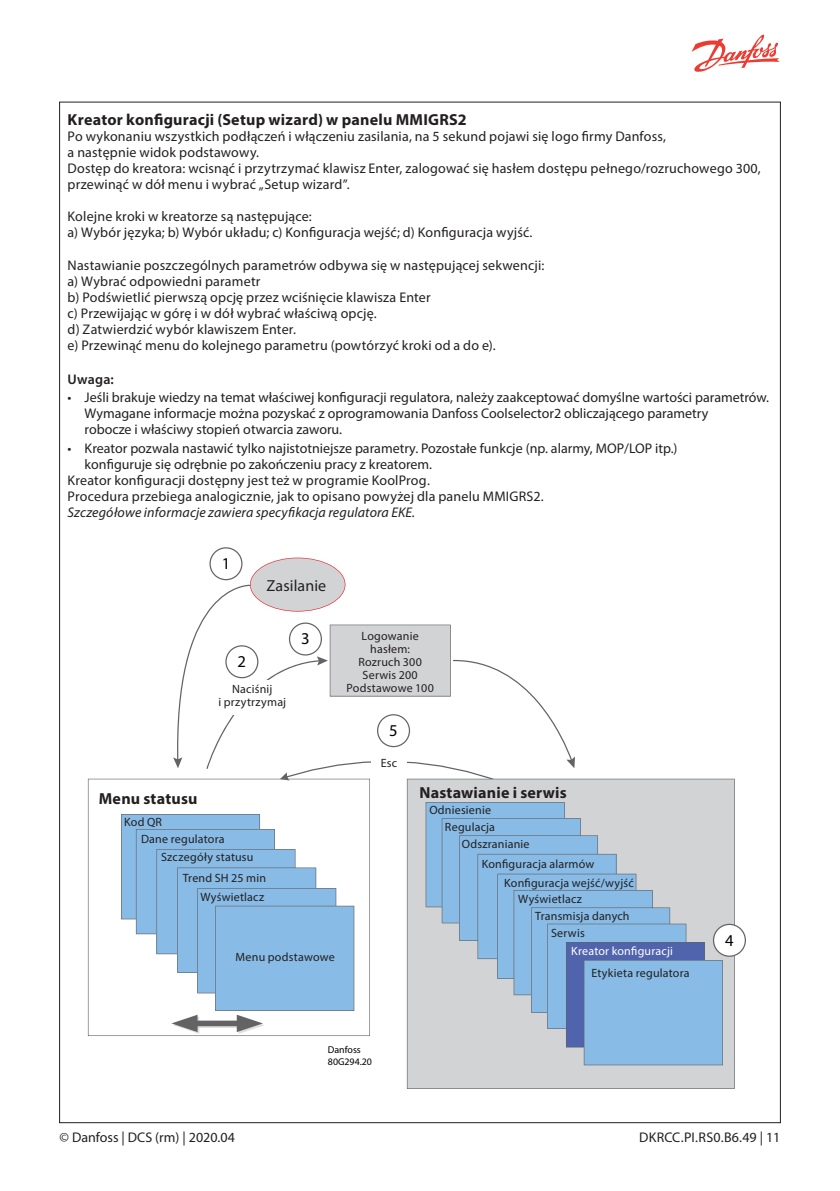
<style>
.page{position:relative;width:840px;height:1191px;background:#fff}
.page>*{position:absolute;margin:0;border:0;box-sizing:border-box;transform-origin:0 0}
.t1{font:16.6px "Myriad Pro";color:#000001}
.t2{font:700 16px "Myriad Pro";letter-spacing:.015em;color:#231f20}
.t3{font:16px "Myriad Pro";letter-spacing:.005em;color:#231f20}
.t4{font:14px/16px "Myriad Pro";letter-spacing:.01em;color:#231f20}
.t5{font:italic 14px "Myriad Pro";letter-spacing:.01em;color:#231f20}
.t6{font:600 14px "Myriad Pro";letter-spacing:.015em;color:#231f20}
.t7{font:12px/13px "Myriad Pro";letter-spacing:.015em;color:#231f20;text-align:center}
.t8{font:12px "Myriad Pro";letter-spacing:.015em;color:#fff}
.t9{font:10px/12px "Myriad Pro";color:#000001}
</style>
<div class="page">
<svg style="left:691px;top:34px;width:88px;height:38px"></svg>
<svg style="left:88px;top:778px;width:282px;height:258px"></svg>
<div style="left:406px;top:778px;width:328px;height:310px;background:#d2d3d5"></div>
<svg style="left:173px;top:547px;width:401px;height:233px"></svg>
<svg style="left:121px;top:814px;width:233px;height:220px"></svg>
<svg style="left:425px;top:802px;width:320px;height:263px;background:#a3bfda"></svg>
<div style="left:371px;top:753px;width:35px;height:19px;background:#fff"></div>
<div style="left:216px;top:684px;width:72px;height:22px;background:#fff"></div>
<p class="t2" style="left:68px;top:110px;width:400px">Kreator konfiguracji (Setup wizard) w panelu MMIGRS2</p>
<p class="t4" style="left:68px;top:128px;width:694px">Po wykonaniu wszystkich podłączeń i włączeniu zasilania, na 5 sekund pojawi się logo firmy Danfoss,<br>a następnie widok podstawowy.<br>Dostęp do kreatora: wcisnąć i przytrzymać klawisz Enter, zalogować się hasłem dostępu pełnego/rozruchowego 300, przewinąć w dół menu i wybrać „Setup wizard”.</p>
<p class="t4" style="left:68px;top:208px;width:466px">Kolejne kroki w kreatorze są następujące:<br>a) Wybór języka; b) Wybór układu; c) Konfiguracja wejść; d) Konfiguracja wyjść.</p>
<p class="t4" style="left:68px;top:256px;width:478px">Nastawianie poszczególnych parametrów odbywa się w następującej sekwencji: a) Wybrać odpowiedni parametr<br>b) Podświetlić pierwszą opcję przez wciśnięcie klawisza Enter<br>c) Przewijając w górę i w dół wybrać właściwą opcję.<br>d) Zatwierdzić wybór klawiszem Enter.<br>e) Przewinąć menu do kolejnego parametru (powtórzyć kroki od a do e).</p>
<p class="t6" style="left:68px;top:370px;width:48px">Uwaga:</p>
<p class="t4" style="left:85px;top:389px;width:685px;text-indent:-17px">• Jeśli brakuje wiedzy na temat właściwej konfiguracji regulatora, należy zaakceptować domyślne wartości parametrów.<br>Wymagane informacje można pozyskać z oprogramowania Danfoss Coolselector2 obliczającego parametry<br>robocze i właściwy stopień otwarcia zaworu.</p>
<p class="t4" style="left:68px;top:440px;width:611px">• Kreator pozwala nastawić tylko najistotniejsze parametry. Pozostałe funkcje (np. alarmy, MOP/LOP itp.)</p>
<p class="t4" style="left:85px;top:456px;width:349px">konfiguruje się odrębnie po zakończeniu pracy z kreatorem.</p>
<p class="t4" style="left:68px;top:472px;width:363px">Kreator konfiguracji dostępny jest też w programie KoolProg.</p>
<p class="t4" style="left:68px;top:488px;width:477px">Procedura przebiega analogicznie, jak to opisano powyżej dla panelu MMIGRS2.</p>
<p class="t5" style="left:68px;top:504px;width:349px">Szczegółowe informacje zawiera specyfikacja regulatora EKE.</p>
<p class="t1" style="left:221px;top:553px;width:10px">1</p>
<p class="t3" style="left:266px;top:576px;width:61px">Zasilanie</p>
<p class="t1" style="left:237px;top:651px;width:10px">2</p>
<p class="t7" style="left:218px;top:682px;width:69px">Naciśnij<br>i przytrzymaj</p>
<p class="t1" style="left:301px;top:628px;width:10px">3</p>
<p class="t2" style="left:99px;top:787px;width:100px">Menu statusu</p>
<p class="t7" style="left:124px;top:815px;width:39px">Kod QR</p>
<p class="t7" style="left:141px;top:831px;width:85px">Dane regulatora</p>
<p class="t7" style="left:161px;top:850px;width:94px">Szczegóły statusu</p>
<p class="t7" style="left:183px;top:869px;width:85px;line-height:18.2px;text-align:right">Trend SH 25 min<br>Wyświetlacz</p>
<p class="t7" style="left:235px;top:950px;width:100px">Menu podstawowe</p>
<p class="t7" style="left:346px;top:629px;width:89px">Logowanie hasłem:<br>Rozruch 300<br>Serwis 200<br>Podstawowe 100</p>
<p class="t1" style="left:389px;top:720px;width:10px">5</p>
<p class="t7" style="left:380px;top:756px;width:18px">Esc</p>
<p class="t2" style="left:419px;top:782px;width:149px">Nastawianie i serwis</p>
<p class="t7" style="left:444px;top:801px;width:52px;line-height:17px;text-align:left;text-indent:-16px">Odniesienie<br>Regulacja</p>
<p class="t7" style="left:461px;top:837px;width:69px">Odszranianie</p>
<p class="t7" style="left:481px;top:857px;width:114px">Konfiguracja alarmów</p>
<p class="t7" style="left:504px;top:875px;width:131px">Konfiguracja wejść/wyjść</p>
<p class="t7" style="left:518px;top:892px;width:65px">Wyświetlacz</p>
<p class="t7" style="left:535px;top:909px;width:96px">Transmisja danych</p>
<p class="t7" style="left:550px;top:926px;width:35px">Serwis</p>
<p class="t8" style="left:571px;top:944px;width:103px">Kreator konfiguracji</p>
<p class="t7" style="left:591px;top:965px;width:100px">Etykieta regulatora</p>
<p class="t9" style="left:328px;top:1043px;width:46px">Danfoss<br>80G294.20</p>
<p class="t1" style="left:724px;top:930px;width:10px">4</p>
<p class="t4" style="left:60px;top:1129px;width:177px">© Danfoss | DCS (rm) | 2020.04</p>
<p class="t4" style="left:639px;top:1129px;width:143px">DKRCC.PI.RS0.B6.49 | 11</p>
</div>
